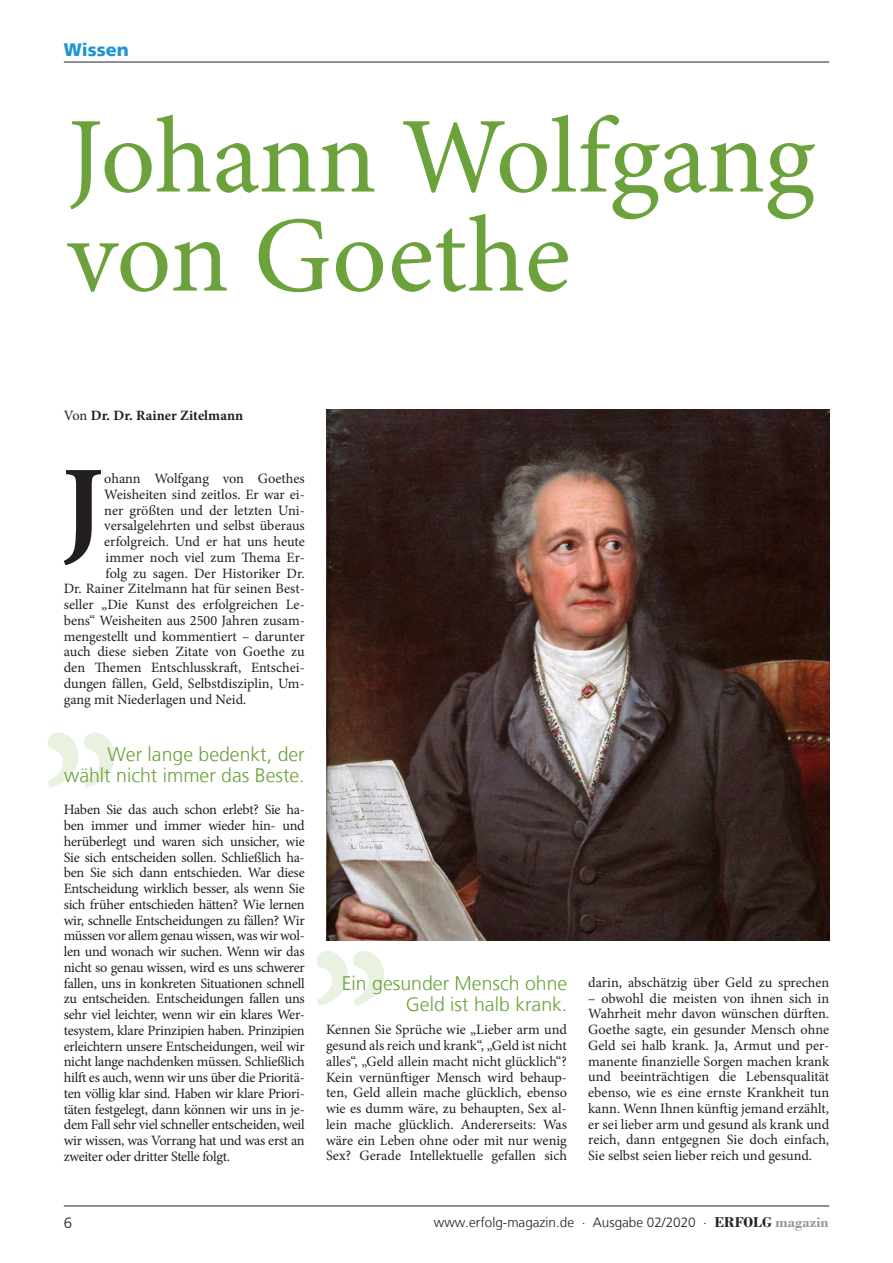
<style>
.page{position:relative;width:893px;height:1263px;background:#fff}
.page>*{position:absolute;margin:0;border:0;box-sizing:border-box;transform-origin:0 0}
.t1{font:700 117px "Minion Pro";color:#231f20}
.t2{font:108px/99px "Minion Pro";letter-spacing:-.005em;color:#6ca23b}
.t3{font:300 19.5px/21px "Frutiger LT";color:#6ca23b;text-align:right}
.t4{font:900 18px "Frutiger LT";color:#1e96d3}
.t5{font:300 15px "Frutiger LT";color:#231f20}
.t6{font:14.25px/15.8px "Minion Pro";color:#231f20;text-align:justify}
.t7{font:700 14.25px "Minion Pro";letter-spacing:.005em;color:#231f20}
.t8{font:300 13.5px "Frutiger LT";color:#231f20}
.s1{font-weight:400}
.s2{font-family:"Bodoni";font-weight:700;font-size:15px}
.s3{font-family:"Bodoni";font-weight:700;font-size:15px;color:#939598}
</style>
<div class="page">
<img style="left:326px;top:410px;width:503px;height:531px">
<svg style="left:48px;top:732px;width:67px;height:56px"></svg>
<svg style="left:317px;top:951px;width:67px;height:55px"></svg>
<hr style="left:64px;top:62px;width:765px;height:1px;background:#231f20">
<hr style="left:64px;top:1205px;width:765px;height:1px;background:#231f20">
<p class="t4" style="left:64px;top:39px;width:67px">Wissen</p>
<h2 class="t2" style="left:67px;top:108px;width:749px">Johann Wolfgang von Goethe</h2>
<p class="t7" style="left:64px;top:406px;width:181px"><span class="s1">Von</span> Dr. Dr. Rainer Zitelmann</p>
<h1 class="t1" style="left:61px;top:426px;width:44px">J</h1>
<p class="t6" style="left:104px;top:471px;width:202px">ohann Wolfgang von Goethes</p>
<p class="t6" style="left:104px;top:486px;width:202px">Weisheiten sind zeitlos. Er war ei-</p>
<p class="t6" style="left:104px;top:502px;width:202px">ner größten und der letzten Uni-</p>
<p class="t6" style="left:104px;top:518px;width:202px">versalgelehrten und selbst überaus</p>
<p class="t6" style="left:104px;top:534px;width:202px">erfolgreich. Und er hat uns heute</p>
<p class="t6" style="left:106px;top:549px;width:201px">immer noch viel zum Thema Er-</p>
<p class="t6" style="left:106px;top:565px;width:201px">folg zu sagen. Der Historiker Dr.</p>
<p class="t6" style="left:64px;top:581px;width:242px">Dr. Rainer Zitelmann hat für seinen Best-</p>
<p class="t6" style="left:64px;top:597px;width:242px">seller „Die Kunst des erfolgreichen Le-</p>
<p class="t6" style="left:64px;top:612px;width:242px">bens“ Weisheiten aus 2500 Jahren zusam-</p>
<p class="t6" style="left:64px;top:628px;width:242px">mengestellt und kommentiert – darunter</p>
<p class="t6" style="left:64px;top:644px;width:242px">auch diese sieben Zitate von Goethe zu</p>
<p class="t6" style="left:64px;top:660px;width:242px">den Themen Entschlusskraft, Entschei-</p>
<p class="t6" style="left:64px;top:675px;width:242px">dungen fällen, Geld, Selbstdisziplin, Um-</p>
<p class="t6" style="left:64px;top:691px;width:184px">gang mit Niederlagen und Neid.</p>
<h3 class="t3" style="left:64px;top:744px;width:242px">Wer lange bedenkt, der wählt nicht immer das Beste.</h3>
<p class="t6" style="left:64px;top:802px;width:242px">Haben Sie das auch schon erlebt? Sie ha&shy;ben immer und immer wieder hin- und herüberlegt und waren sich unsicher, wie Sie sich entscheiden sollen. Schließlich ha&shy;ben Sie sich dann entschieden. War diese Entscheidung wirklich besser, als wenn Sie sich früher entschieden hätten? Wie lernen wir, schnelle Entscheidungen zu fällen? Wir müssen vor allem genau wissen, was wir wol&shy;len und wonach wir suchen. Wenn wir das nicht so genau wissen, wird es uns schwerer fallen, uns in konkreten Situationen schnell zu entscheiden. Entscheidungen fallen uns sehr viel leichter, wenn wir ein klares Wer&shy;tesystem, klare Prinzipien haben. Prinzipien erleichtern unsere Entscheidungen, weil wir nicht lange nachdenken müssen. Schließlich hilft es auch, wenn wir uns über die Prioritä&shy;ten völlig klar sind. Haben wir klare Priori&shy;täten festgelegt, dann können wir uns in je&shy;dem Fall sehr viel schneller entscheiden, weil wir wissen, was Vorrang hat und was erst an zweiter oder dritter Stelle folgt.</p>
<h3 class="t3" style="left:342px;top:973px;width:227px">Ein gesunder Mensch ohne<br>Geld ist halb krank.</h3>
<p class="t6" style="left:326px;top:1022px;width:242px">Kennen Sie Sprüche wie „Lieber arm und gesund als reich und krank“, „Geld ist nicht alles“, „Geld allein macht nicht glücklich“?<br>Kein vernünftiger Mensch wird behaup&shy;ten, Geld allein mache glücklich, ebenso wie es dumm wäre, zu behaupten, Sex al&shy;lein mache glücklich. Andererseits: Was wäre ein Leben ohne oder mit nur wenig Sex? Gerade Intellektuelle gefallen sich</p>
<p class="t6" style="left:588px;top:974px;width:242px">darin, abschätzig über Geld zu sprechen</p>
<p class="t6" style="left:588px;top:990px;width:242px">– obwohl die meisten von ihnen sich in Wahrheit mehr davon wünschen dürften.<br>Goethe sagte, ein gesunder Mensch ohne Geld sei halb krank. Ja, Armut und per&shy;manente finanzielle Sorgen machen krank und beeinträchtigen die Lebensqualität ebenso, wie es eine ernste Krankheit tun kann. Wenn Ihnen künftig jemand erzählt, er sei lieber arm und gesund als krank und reich, dann entgegnen Sie doch einfach, Sie selbst seien lieber reich und gesund.</p>
<p class="t5" style="left:64px;top:1215px;width:10px">6</p>
<p class="t8" style="left:434px;top:1214px;width:396px">www.erfolg-magazin.de . Ausgabe 02/2020 . <span class="s2">ERFOLG</span> <span class="s3">magazin</span></p>
</div>
